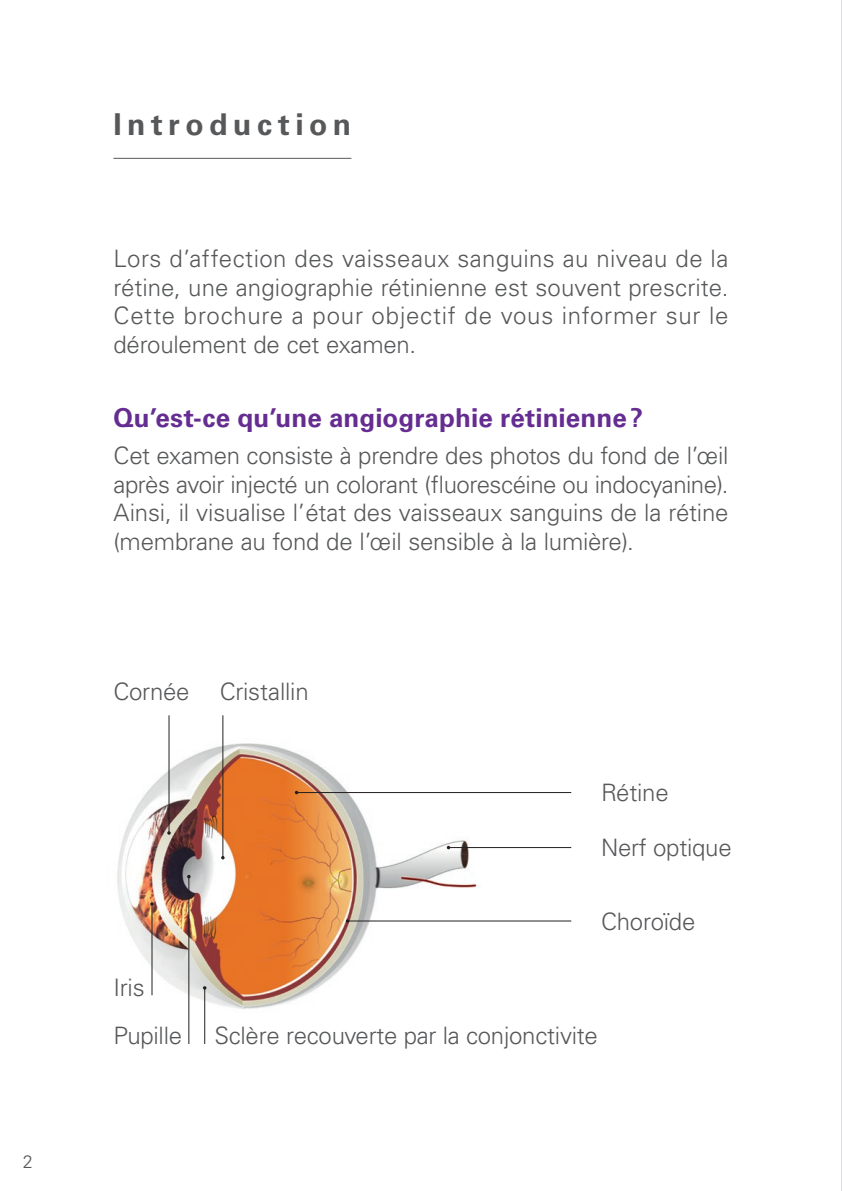
<style>
.page{position:relative;width:842px;height:1191px;background:#fff}
.page>*{position:absolute;margin:0;border:0;box-sizing:border-box;transform-origin:0 0}
.t1{font:700 30px "Univers LT Std";letter-spacing:.185em;color:#57585a}
.t2{font:700 26px "Univers LT Std";letter-spacing:.005em;color:#652d91}
.t3{font:300 24px/28.6px "Univers LT Std";letter-spacing:-.01em;color:#57585a;text-align:justify}
.t4{font:300 18px "Univers LT Std";color:#57585a}
</style>
<div class="page">
<img style="left:117px;top:739px;width:365px;height:274px">
<hr style="left:113px;top:158px;width:238px;height:1px;background:#57585a">
<hr style="left:169px;top:715px;width:1px;height:118px;background:#231f20">
<hr style="left:188px;top:876px;width:1px;height:168px;background:#231f20">
<hr style="left:204px;top:988px;width:1px;height:56px;background:#231f20">
<hr style="left:152px;top:904px;width:1px;height:91px;background:#231f20">
<hr style="left:297px;top:792px;width:274px;height:1px;background:#231f20">
<hr style="left:448px;top:847px;width:123px;height:1px;background:#231f20">
<hr style="left:348px;top:920px;width:223px;height:1px;background:#231f20">
<hr style="left:223px;top:715px;width:1px;height:142px;background:#231f20">
<svg style="left:221px;top:856px;width:4px;height:3px"></svg>
<hr style="left:841px;top:0;width:1px;height:1191px;background:#bcbdc0">
<p class="t4" style="left:23px;top:1151px;width:12px">2</p>
<p class="t1" style="left:113px;top:107px;width:239px">Introduction</p>
<p class="t3" style="left:113px;top:244px;width:617px">Lors d’affection des vaisseaux sanguins au niveau de la rétine, une angiographie rétinienne est souvent prescrite.<br>Cette brochure a pour objectif de vous informer sur le déroulement de cet examen.</p>
<p class="t2" style="left:113px;top:402px;width:531px">Qu’est-ce qu’une angiographie rétinienne?</p>
<p class="t3" style="left:113px;top:441px;width:617px">Cet examen consiste à prendre des photos du fond de l’œil après avoir injecté un colorant (fluorescéine ou indocyanine).<br>Ainsi, il visualise l’état des vaisseaux sanguins de la rétine (membrane au fond de l’œil sensible à la lumière).</p>
<p class="t3" style="left:113px;top:677px;width:78px">Cornée</p>
<p class="t3" style="left:220px;top:677px;width:90px">Cristallin</p>
<p class="t3" style="left:113px;top:972px;width:33px">Iris</p>
<p class="t3" style="left:113px;top:1021px;width:70px">Pupille</p>
<p class="t3" style="left:601px;top:778px;width:69px">Rétine</p>
<p class="t3" style="left:601px;top:833px;width:132px">Nerf optique</p>
<p class="t3" style="left:601px;top:907px;width:96px">Choroïde</p>
<p class="t3" style="left:214px;top:1021px;width:385px">Sclère recouverte par la conjonctivite</p>
</div>
